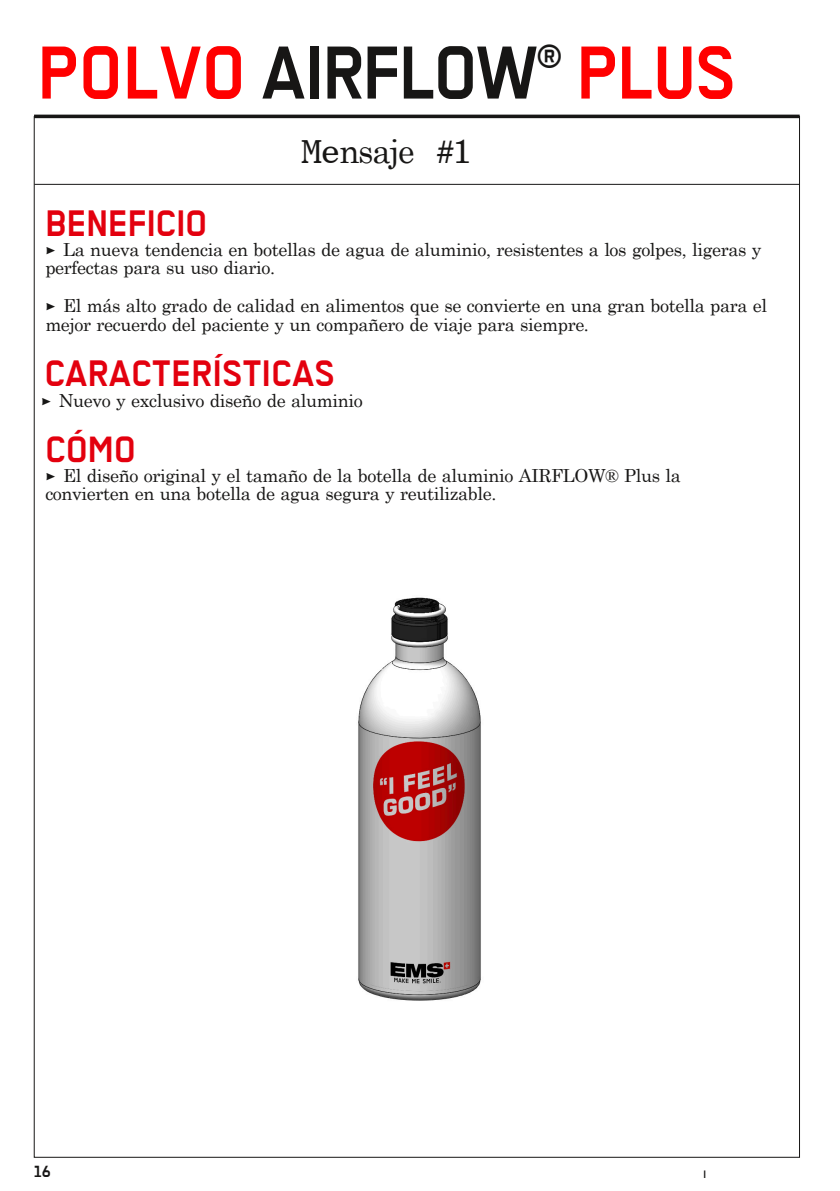
<style>
.page{position:relative;width:840px;height:1191px;background:#fff}
.page>*{position:absolute;margin:0;border:0;box-sizing:border-box;transform-origin:0 0}
._04_ZTitel_TB_35pt_4{font:700 84px "Transbold Neue Euro";letter-spacing:.01em;color:#f00}
._04_ZTitel_TB_35pt_4-2{font:700 41px "Transbold Neue Euro";letter-spacing:.015em;color:#e3000e}
._04_ZTitel_TB_35pt_4-3{font:34px "Century Schoolbook";letter-spacing:-.035em;color:#171615}
._04_ZTitel_TB_35pt_4-4{font:18px/18.4px "Century Schoolbook";letter-spacing:-.02em;color:#171615}
._07_KapitelS_TB_8pt{font:700 18px "Transbold Neue Euro";color:#171615}
._07_KapitelS_TB_8pt-2{font:700 12px "Transbold Neue Euro";color:#171615}
.s1{color:#171615}
.s2{font-family:"Century Schoolbook BT Monospace"}
.s3{font-style:inherit}
.s4{font-family:"Transbold Neue Euro";font-weight:700}
</style>
<div class="page">
<hr style="left:34px;top:184px;width:765px;height:1px;background:#171615">
<hr style="left:34px;top:115px;width:765px;height:3px;background:#171615">
<img style="left:358px;top:597px;width:123px;height:404px">
<p class="_04_ZTitel_TB_35pt_4" style="left:38px;top:27px;width:698px">POLVO <span class="s1">AIRFLOW</span><sup>®</sup> PLUS</p>
<p class="_04_ZTitel_TB_35pt_4-3" style="left:302px;top:122px;width:171px"><span class="s2">Me</span>nsaje <span class="s2">#1</span></p>
<p class="_04_ZTitel_TB_35pt_4-2" style="left:45px;top:201px;width:163px">BENEFI<span class="s3">CIO</span></p>
<p class="_04_ZTitel_TB_35pt_4-4" style="left:45px;top:239px;width:717px"><span class="s4">•</span> La nueva tendencia en botellas de agua de aluminio, resistentes a los golpes, ligeras y perfectas para su uso diario.</p>
<p class="_04_ZTitel_TB_35pt_4-4" style="left:45px;top:295px;width:722px"><span class="s4">•</span> El más alto grado de calidad en alimentos que se convierte en una gran botella para el mejor recuerdo del paciente y un compañero de viaje para siempre.</p>
<p class="_04_ZTitel_TB_35pt_4-2" style="left:45px;top:351px;width:291px">CARACTERÍSTICAS</p>
<p class="_04_ZTitel_TB_35pt_4-4" style="left:41px;top:390px;width:323px"><span class="s4">•</span> Nuevo y exclusivo diseño de aluminio</p>
<p class="_04_ZTitel_TB_35pt_4-2" style="left:45px;top:427px;width:91px">CÓMO</p>
<p class="_04_ZTitel_TB_35pt_4-4" style="left:45px;top:465px;width:636px"><span class="s4">•</span> El diseño original y el tamaño de la botella de aluminio AIRFLOW® Plus la convierten en una botella de agua segura y reutilizable.</p>
<p class="_07_KapitelS_TB_8pt" style="left:34px;top:1161px;width:18px">16</p>
<p class="_07_KapitelS_TB_8pt-2" style="left:703px;top:1167px;width:4px">I</p>
</div>
